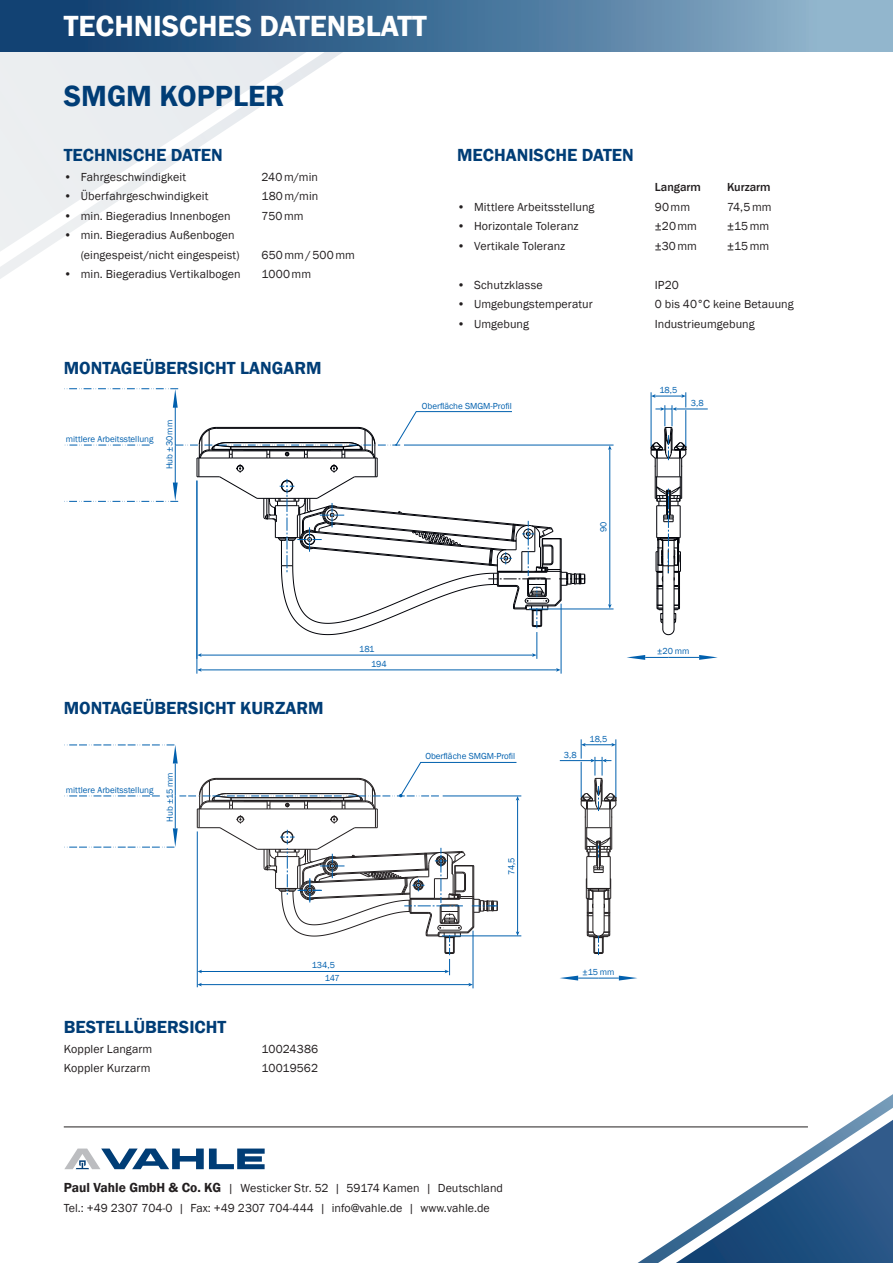
<style>
.page{position:relative;width:893px;height:1263px;background:#fff}
.page>*{position:absolute;margin:0;border:0;box-sizing:border-box;transform-origin:0 0}
.t1{font:600 30px "Franklin Gothic";color:#fff}
.t2{font:600 30px "Franklin Gothic";color:#003d76}
.t3{font:600 18px "Franklin Gothic";color:#003d76}
.t4{font:12px/19.5px "Franklin Gothic";letter-spacing:.005em;color:#231f20}
.t5{font:500 12px "Franklin Gothic";color:#231f20}
.t6{font:9px "Franklin Gothic";color:#0160ae}
.s1{font-weight:600;font-size:13.5px}
</style>
<div class="page">
<svg style="left:618px;top:1094px;width:275px;height:169px"></svg>
<svg style="left:0;top:51px;width:425px;height:228px"></svg>
<div style="left:0;top:0;width:893px;height:51px;background:linear-gradient(to right,#013468,#91b5cd)"></div>
<svg style="left:64px;top:1148px;width:201px;height:21px"></svg>
<hr style="left:64px;top:1126px;width:744px;height:1px;background:#231f20">
<hr style="left:197px;top:481px;width:1px;height:193px;background:#0160ae">
<hr style="left:561px;top:604px;width:1px;height:70px;background:#0160ae">
<hr style="left:529px;top:609px;width:85px;height:1px;background:#0160ae">
<hr style="left:404px;top:445px;width:210px;height:1px;background:#0160ae">
<hr style="left:200px;top:670px;width:357px;height:1px;background:#0160ae">
<svg style="left:197px;top:668px;width:5px;height:4px"></svg>
<svg style="left:556px;top:668px;width:5px;height:4px"></svg>
<hr style="left:609px;top:449px;width:1px;height:156px;background:#0160ae">
<svg style="left:608px;top:604px;width:4px;height:5px"></svg>
<svg style="left:608px;top:445px;width:4px;height:5px"></svg>
<hr style="left:668px;top:657px;width:31px;height:1px;background:#0160ae">
<hr style="left:675px;top:409px;width:33px;height:1px;background:#0160ae">
<svg style="left:650px;top:392px;width:37px;height:243px"></svg>
<svg style="left:699px;top:655px;width:19px;height:5px"></svg>
<svg style="left:627px;top:655px;width:41px;height:5px"></svg>
<svg style="left:65px;top:388px;width:521px;height:271px"></svg>
<hr style="left:442px;top:936px;width:79px;height:1px;background:#0160ae">
<hr style="left:443px;top:796px;width:78px;height:1px;background:#0160ae">
<hr style="left:473px;top:930px;width:1px;height:58px;background:#0160ae">
<hr style="left:197px;top:831px;width:1px;height:156px;background:#0160ae">
<hr style="left:201px;top:984px;width:269px;height:1px;background:#0160ae">
<svg style="left:197px;top:983px;width:5px;height:3px"></svg>
<svg style="left:468px;top:983px;width:5px;height:3px"></svg>
<hr style="left:560px;top:760px;width:32px;height:1px;background:#0160ae">
<svg style="left:580px;top:739px;width:37px;height:216px"></svg>
<svg style="left:67px;top:745px;width:452px;height:230px"></svg>
<svg style="left:560px;top:976px;width:77px;height:4px"></svg>
<h1 class="t1" style="left:64px;top:8px;width:365px">TECHNISCHES DATENBLATT</h1>
<h1 class="t2" style="left:64px;top:78px;width:223px">SMGM KOPPLER</h1>
<h2 class="t3" style="left:64px;top:144px;width:161px">TECHNISCHE DATEN</h2>
<p class="t4" style="left:64px;top:167px;width:124px">• Fahrgeschwindigkeit</p>
<p class="t4" style="left:261px;top:167px;width:58px">240m/min</p>
<p class="t4" style="left:64px;top:187px;width:146px">• Überfahrgeschwindigkeit</p>
<p class="t4" style="left:261px;top:187px;width:58px">180m/min</p>
<p class="t4" style="left:64px;top:206px;width:168px">• min. Biegeradius Innenbogen</p>
<p class="t4" style="left:261px;top:206px;width:44px">750mm</p>
<p class="t4" style="left:81px;top:226px;width:160px;text-indent:-17px">• min. Biegeradius Außenbogen (eingespeist/nicht eingespeist)</p>
<p class="t4" style="left:261px;top:245px;width:95px">650mm/500mm</p>
<p class="t4" style="left:64px;top:265px;width:178px">• min. Biegeradius Vertikalbogen</p>
<p class="t4" style="left:261px;top:265px;width:51px">1000mm</p>
<h2 class="t3" style="left:64px;top:357px;width:259px">MONTAGEÜBERSICHT LANGARM</h2>
<p class="t6" style="left:66px;top:434px;width:89px">mittlere Arbeitsstellung</p>
<p class="t6" style="left:164px;top:469px;width:51px;rotate:-90deg">Hub ±30 mm</p>
<h2 class="t3" style="left:457px;top:144px;width:178px">MECHANISCHE DATEN</h2>
<p class="t5" style="left:655px;top:180px;width:48px">Langarm</p>
<p class="t5" style="left:727px;top:180px;width:45px">Kurzarm</p>
<p class="t4" style="left:457px;top:197px;width:139px">• Mittlere Arbeitsstellung</p>
<p class="t4" style="left:655px;top:197px;width:37px">90mm</p>
<p class="t4" style="left:727px;top:197px;width:46px">74,5mm</p>
<p class="t4" style="left:457px;top:217px;width:123px">• Horizontale Toleranz</p>
<p class="t4" style="left:655px;top:217px;width:44px">±20mm</p>
<p class="t4" style="left:727px;top:217px;width:44px">±15mm</p>
<p class="t4" style="left:457px;top:236px;width:110px">• Vertikale Toleranz</p>
<p class="t4" style="left:655px;top:236px;width:44px">±30mm</p>
<p class="t4" style="left:727px;top:236px;width:44px">±15mm</p>
<p class="t4" style="left:457px;top:275px;width:87px">• Schutzklasse</p>
<p class="t4" style="left:655px;top:275px;width:26px">IP20</p>
<p class="t4" style="left:457px;top:295px;width:137px">• Umgebungstemperatur</p>
<p class="t4" style="left:655px;top:295px;width:140px">0 bis 40°C keine Betauung</p>
<p class="t4" style="left:457px;top:314px;width:73px">• Umgebung</p>
<p class="t4" style="left:655px;top:314px;width:101px">Industrieumgebung</p>
<p class="t6" style="left:422px;top:400px;width:91px">Oberfläche SMGM-Profil</p>
<p class="t6" style="left:598px;top:532px;width:12px;rotate:-90deg">90</p>
<p class="t6" style="left:659px;top:384px;width:20px">18,5</p>
<p class="t6" style="left:691px;top:397px;width:14px">3,8</p>
<h2 class="t3" style="left:64px;top:697px;width:261px">MONTAGEÜBERSICHT KURZARM</h2>
<p class="t6" style="left:66px;top:784px;width:89px">mittlere Arbeitsstellung</p>
<p class="t6" style="left:164px;top:822px;width:51px;rotate:-90deg">Hub ±15 mm</p>
<p class="t6" style="left:359px;top:643px;width:17px">181</p>
<p class="t6" style="left:371px;top:658px;width:17px">194</p>
<p class="t6" style="left:312px;top:960px;width:25px">134,5</p>
<p class="t6" style="left:325px;top:973px;width:16px">147</p>
<h2 class="t3" style="left:64px;top:1016px;width:164px">BESTELLÜBERSICHT</h2>
<p class="t4" style="left:64px;top:1039px;width:90px">Koppler Langarm</p>
<p class="t4" style="left:261px;top:1039px;width:58px">10024386</p>
<p class="t4" style="left:64px;top:1059px;width:88px">Koppler Kurzarm</p>
<p class="t4" style="left:261px;top:1059px;width:58px">10019562</p>
<p class="t6" style="left:425px;top:750px;width:91px">Oberfläche SMGM-Profil</p>
<p class="t6" style="left:506px;top:874px;width:19px;rotate:-90deg">74,5</p>
<p class="t6" style="left:564px;top:749px;width:14px">3,8</p>
<p class="t6" style="left:589px;top:733px;width:20px">18,5</p>
<p class="t6" style="left:657px;top:646px;width:34px">±20 mm</p>
<p class="t6" style="left:582px;top:966px;width:34px">±15 mm</p>
<p class="t4" style="left:64px;top:1179px;width:441px"><span class="s1">Paul Vahle GmbH &amp; Co. KG</span> | Westicker Str. 52 | 59174 Kamen | Deutschland<br>Tel.: +49 2307 704-0 | Fax: +49 2307 704-444 | info@vahle.de | www.vahle.de</p>
</div>
